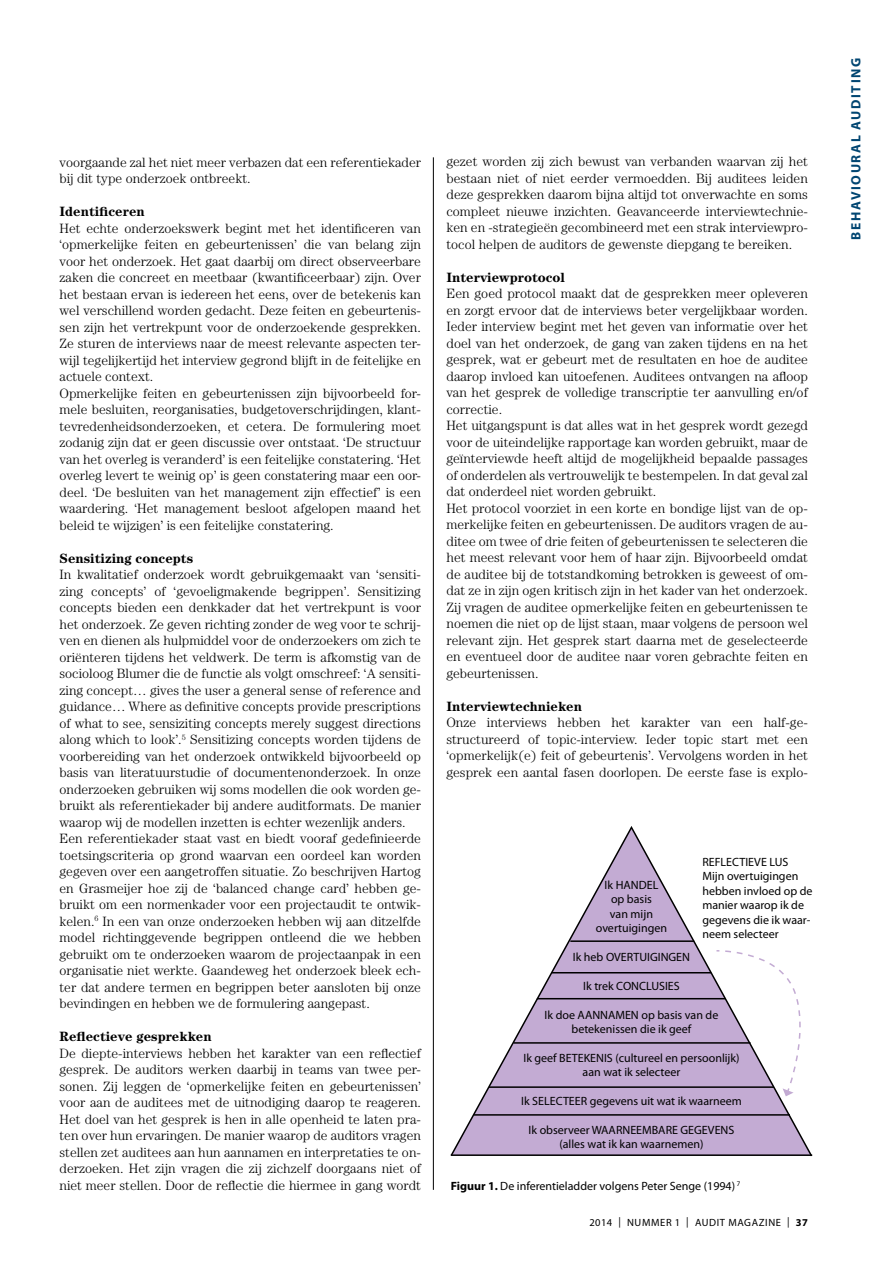
<style>
.page{position:relative;width:893px;height:1263px;background:#fff}
.page>*{position:absolute;margin:0;border:0;box-sizing:border-box;transform-origin:0 0}
.t1{font:300 13.5px/16.5px "Century LT";color:#000}
.t2{font:700 13.5px "Century LT";color:#000}
.t3{font:700 13.5px "Myriad Pro";letter-spacing:.12em;color:#004571}
.t4{font:12px/14.4px "Myriad Pro";color:#000}
.t5{font:10.5px "Myriad Pro";letter-spacing:.055em;color:#000}
.t6{font:700 10.5px "Myriad Pro";color:#000}
.s1{font-weight:700}
.s2{font-weight:400}
</style>
<div class="page">
<svg style="left:450px;top:826px;width:363px;height:331px"></svg>
<hr style="left:433px;top:157px;width:1px;height:1033px;background:#000">
<hr style="left:570px;top:940px;width:124px;height:2px;background:#000">
<hr style="left:552px;top:972px;width:159px;height:1px;background:#000">
<hr style="left:537px;top:998px;width:188px;height:1px;background:#000">
<hr style="left:513px;top:1042px;width:237px;height:2px;background:#000">
<hr style="left:489px;top:1086px;width:285px;height:2px;background:#000">
<hr style="left:474px;top:1114px;width:316px;height:2px;background:#000">
<hr style="left:451px;top:1154px;width:361px;height:2px;background:#000">
<svg style="left:715px;top:949px;width:90px;height:147px"></svg>
<p class="t1" style="left:60px;top:153px;width:363px">voorgaande zal het niet meer verbazen dat een referentiekader bij dit type onderzoek ontbreekt.</p>
<p class="t2" style="left:60px;top:203px;width:87px">Identificeren</p>
<p class="t1" style="left:60px;top:219px;width:363px">Het echte onderzoekswerk begint met het identificeren van ‘opmerkelijke feiten en gebeurtenissen’ die van belang zijn voor het onderzoek. Het gaat daarbij om direct observeerbare zaken die concreet en meetbaar (kwantificeerbaar) zijn. Over het bestaan ervan is iedereen het eens, over de betekenis kan wel verschillend worden gedacht. Deze feiten en gebeurtenis&shy;sen zijn het vertrekpunt voor de onderzoekende gesprekken.<br>Ze sturen de interviews naar de meest relevante aspecten ter&shy;wijl tegelijkertijd het interview gegrond blijft in de feitelijke en actuele context.<br>Opmerkelijke feiten en gebeurtenissen zijn bijvoorbeeld for&shy;mele besluiten, reorganisaties, budgetoverschrijdingen, klant&shy;tevredenheidsonderzoeken, et cetera. De formulering moet zodanig zijn dat er geen discussie over ontstaat. ‘De structuur van het overleg is veranderd’ is een feitelijke constatering. ‘Het overleg levert te weinig op’ is geen constatering maar een oor&shy;deel. ‘De besluiten van het management zijn effectief’ is een waardering. ‘Het management besloot afgelopen maand het beleid te wijzigen’ is een feitelijke constatering.</p>
<p class="t2" style="left:60px;top:550px;width:135px">Sensitizing concepts</p>
<p class="t1" style="left:60px;top:566px;width:363px">In kwalitatief onderzoek wordt gebruikgemaakt van ‘sensiti&shy;zing concepts’ of ‘gevoeligmakende begrippen’. Sensitizing concepts bieden een denkkader dat het vertrekpunt is voor het onderzoek. Ze geven richting zonder de weg voor te schrij&shy;ven en dienen als hulpmiddel voor de onderzoekers om zich te oriënteren tijdens het veldwerk. De term is afkomstig van de socioloog Blumer die de functie als volgt omschreef: ‘A sensiti&shy;zing concept… gives the user a general sense of reference and guidance… Where as definitive concepts provide prescriptions of what to see, sensiziting concepts merely suggest directions along which to look’.<sup>5</sup> Sensitizing concepts worden tijdens de voorbereiding van het onderzoek ontwikkeld bijvoorbeeld op basis van literatuurstudie of documentenonderzoek. In onze onderzoeken gebruiken wij soms modellen die ook worden ge&shy;bruikt als referentiekader bij andere auditformats. De manier waarop wij de modellen inzetten is echter wezenlijk anders.<br>Een referentiekader staat vast en biedt vooraf gedefinieerde toetsingscriteria op grond waarvan een oordeel kan worden gegeven over een aangetroffen situatie. Zo beschrijven Hartog en Grasmeijer hoe zij de ‘balanced change card’ hebben ge&shy;bruikt om een normenkader voor een projectaudit te ontwik&shy;kelen.<sup>6</sup> In een van onze onderzoeken hebben wij aan ditzelfde model richtinggevende begrippen ontleend die we hebben gebruikt om te onderzoeken waarom de projectaanpak in een organisatie niet werkte. Gaandeweg het onderzoek bleek ech&shy;ter dat andere termen en begrippen beter aansloten bij onze bevindingen en hebben we de formulering aangepast.</p>
<p class="t2" style="left:60px;top:1028px;width:154px">Reflectieve gesprekken</p>
<p class="t1" style="left:60px;top:1044px;width:363px;text-align:justify">De diepte-interviews hebben het karakter van een reflectief gesprek. De auditors werken daarbij in teams van twee per&shy;sonen. Zij leggen de ‘opmerkelijke feiten en gebeurtenissen’ voor aan de auditees met de uitnodiging daarop te reageren.<br>Het doel van het gesprek is hen in alle openheid te laten pra&shy;ten over hun ervaringen. De manier waarop de auditors vragen stellen zet auditees aan hun aannamen en interpretaties te on&shy;derzoeken. Het zijn vragen die zij zichzelf doorgaans niet of niet meer stellen. Door de reflectie die hiermee in gang wordt</p>
<p class="t1" style="left:446px;top:153px;width:363px;text-align:justify">gezet worden zij zich bewust van verbanden waarvan zij het bestaan niet of niet eerder vermoedden. Bij auditees leiden deze gesprekken daarom bijna altijd tot onverwachte en soms compleet nieuwe inzichten. Geavanceerde interviewtechnie&shy;ken en -strategieën gecombineerd met een strak interviewpro&shy;tocol helpen de auditors de gewenste diepgang te bereiken.</p>
<p class="t2" style="left:446px;top:269px;width:120px">Interviewprotocol</p>
<p class="t1" style="left:446px;top:285px;width:363px">Een goed protocol maakt dat de gesprekken meer opleveren en zorgt ervoor dat de interviews beter vergelijkbaar worden.<br>Ieder interview begint met het geven van informatie over het doel van het onderzoek, de gang van zaken tijdens en na het gesprek, wat er gebeurt met de resultaten en hoe de auditee daarop invloed kan uitoefenen. Auditees ontvangen na afloop van het gesprek de volledige transcriptie ter aanvulling en/of correctie.<br>Het uitgangspunt is dat alles wat in het gesprek wordt gezegd voor de uiteindelijke rapportage kan worden gebruikt, maar de geïnterviewde heeft altijd de mogelijkheid bepaalde passages of onderdelen als vertrouwelijk te bestempelen. In dat geval zal dat onderdeel niet worden gebruikt.<br>Het protocol voorziet in een korte en bondige lijst van de op&shy;merkelijke feiten en gebeurtenissen. De auditors vragen de au&shy;ditee om twee of drie feiten of gebeurtenissen te selecteren die het meest relevant voor hem of haar zijn. Bijvoorbeeld omdat de auditee bij de totstandkoming betrokken is geweest of om&shy;dat ze in zijn ogen kritisch zijn in het kader van het onderzoek.<br>Zij vragen de auditee opmerkelijke feiten en gebeurtenissen te noemen die niet op de lijst staan, maar volgens de persoon wel relevant zijn. Het gesprek start daarna met de geselecteerde en eventueel door de auditee naar voren gebrachte feiten en gebeurtenissen.</p>
<p class="t2" style="left:446px;top:698px;width:137px">Interviewtechnieken</p>
<p class="t1" style="left:446px;top:714px;width:363px;text-align:justify">Onze interviews hebben het karakter van een half-ge&shy;structureerd of topic-interview. Ieder topic start met een ‘opmerkelijk(e) feit of gebeurtenis’. Vervolgens worden in het gesprek een aantal fasen doorlopen. De eerste fase is explo-</p>
<p class="t4" style="left:702px;top:854px;width:112px">REFLECTIEVELUS<br>Mijn overtuigingen hebben invloed op de manier waarop ik de gegevens die ik waar&shy;neem selecteer</p>
<p class="t4" style="left:605px;top:877px;width:27px">Ik HANDEL</p>
<p class="t4" style="left:611px;top:892px;width:42px">op basis</p>
<p class="t4" style="left:610px;top:906px;width:45px">van mijn</p>
<p class="t4" style="left:596px;top:921px;width:73px">overtuigingen</p>
<p class="t4" style="left:573px;top:949px;width:55px">I k heb OVERTUI</p>
<p class="t4" style="left:650px;top:949px;width:34px">GINGEN</p>
<p class="t4" style="left:583px;top:978px;width:98px">I k trek CONCLUSIES</p>
<p class="t4" style="left:545px;top:1007px;width:42px">I k doe AANNA</p>
<p class="t4" style="left:571px;top:1007px;width:148px;text-indent:44px">MEN op basis van de betekenissen die ik geef</p>
<p class="t4" style="left:523px;top:1050px;width:43px">I k geef BETEKENI</p>
<p class="t4" style="left:583px;top:1050px;width:158px;text-indent:24px">S (cultureel en persoonlijk) aan wat ik selecteer</p>
<p class="t4" style="left:521px;top:1093px;width:49px">Ik SELECTEER</p>
<p class="t4" style="left:590px;top:1093px;width:154px">gegevens uit wat ik waarneem</p>
<p class="t4" style="left:529px;top:1122px;width:81px">I k observeer WAARNEE</p>
<p class="t4" style="left:642px;top:1122px;width:17px">MBARE</p>
<p class="t4" style="left:559px;top:1122px;width:176px;text-indent:121px">GEGEVENS (alles wat ik kan waarnemen)</p>
<p class="t4" style="left:451px;top:1178px;width:291px"><span class="s1">Figuur 1.</span> De inferentieladder volgens Peter Senge (1994) <sup>7</sup></p>
<p class="t5" style="left:589px;top:1216px;width:107px">2014 | Nummer 1 | AUDIT</p>
<p class="t5" style="left:728px;top:1216px;width:42px">MAGAZINE</p>
<p class="t6" style="left:787px;top:1216px;width:22px"><span class="s2">|</span> 37</p>
<p class="t3" style="left:847px;top:240px;width:182px;rotate:-90deg">BEHAVIOURAL AUDITING</p>
</div>
